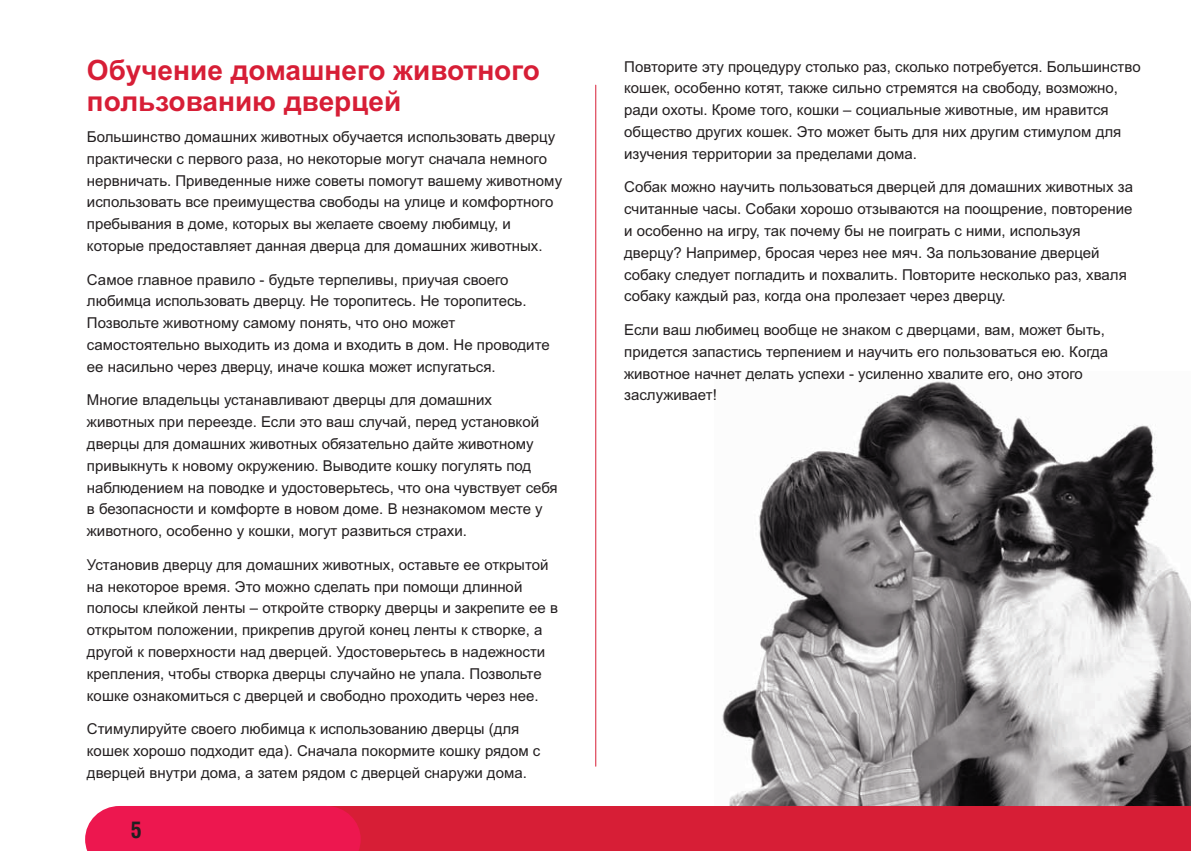
<style>
.page{position:relative;width:1191px;height:851px;background:#fff}
.page>*{position:absolute;margin:0;border:0;box-sizing:border-box;transform-origin:0 0}
.t1{font:700 28px/31.2px "Arial";color:#d71e36}
.t2{font:700 condensed 22px "Swiss 721 BT";color:#201f20}
.t3{font:15px/21.8px "Arial";color:#231f20}
</style>
<div class="page">
<img style="left:722px;top:380px;width:468px;height:425px">
<div style="left:142px;top:805px;width:1048px;height:45px;background:#d71e36"></div>
<div style="left:85px;top:805px;width:275px;height:45px;background:#ed174f"></div>
<hr style="left:595px;top:85px;width:1px;height:680px;background:#d71e36">
<h1 class="t1" style="left:87px;top:57px;width:454px">Обучение домашнего животного пользованию дверцей</h1>
<p class="t3" style="left:87px;top:127px;width:476px">Большинство домашних животных обучается использовать дверцу практически с первого раза, но некоторые могут сначала немного нервничать. Приведенные ниже советы помогут вашему животному использовать все преимущества свободы на улице и комфортного пребывания в доме, которых вы желаете своему любимцу, и которые предоставляет данная дверца для домашних животных.</p>
<p class="t3" style="left:87px;top:269px;width:464px">Самое главное правило - будьте терпеливы, приучая своего любимца использовать дверцу. Не торопитесь. Не торопитесь.<br>Позвольте животному самому понять, что оно может самостоятельно выходить из дома и входить в дом. Не проводите ее насильно через дверцу, иначе кошка может испугаться.</p>
<p class="t3" style="left:87px;top:390px;width:472px">Многие владельцы устанавливают дверцы для домашних животных при переезде. Если это ваш случай, перед установкой дверцы для домашних животных обязательно дайте животному привыкнуть к новому окружению. Выводите кошку погулять под наблюдением на поводке и удостоверьтесь, что она чувствует себя в безопасности и комфорте в новом доме. В незнакомом месте у животного, особенно у кошки, могут развиться страхи.</p>
<p class="t3" style="left:87px;top:554px;width:472px">Установив дверцу для домашних животных, оставьте ее открытой на некоторое время. Это можно сделать при помощи длинной полосы клейкой ленты – откройте створку дверцы и закрепите ее в открытом положении, прикрепив другой конец ленты к створке, а другой к поверхности над дверцей. Удостоверьтесь в надежности крепления, чтобы створка дверцы случайно не упала. Позвольте кошке ознакомиться с дверцей и свободно проходить через нее.</p>
<p class="t3" style="left:87px;top:719px;width:455px">Стимулируйте своего любимца к использованию дверцы (для кошек хорошо подходит еда). Сначала покормите кошку рядом с дверцей внутри дома, а затем рядом с дверцей снаружи дома.</p>
<h2 class="t2" style="left:131px;top:820px;width:12px">5</h2>
<p class="t3" style="left:624px;top:57px;width:518px">Повторите эту процедуру столько раз, сколько потребуется. Большинство кошек, особенно котят, также сильно стремятся на свободу, возможно, ради охоты. Кроме того, кошки – социальные животные, им нравится общество других кошек. Это может быть для них другим стимулом для изучения территории за пределами дома.</p>
<p class="t3" style="left:624px;top:177px;width:510px">Собак можно научить пользоваться дверцей для домашних животных за считанные часы. Собаки хорошо отзываются на поощрение, повторение и особенно на игру, так почему бы не поиграть с ними, используя дверцу? Например, бросая через нее мяч. За пользование дверцей собаку следует погладить и похвалить. Повторите несколько раз, хваля собаку каждый раз, когда она пролезает через дверцу.</p>
<p class="t3" style="left:624px;top:320px;width:485px">Если ваш любимец вообще не знаком с дверцами, вам, может быть, придется запастись терпением и научить его пользоваться ею. Когда животное начнет делать успехи - усиленно хвалите его, оно этого заслуживает!</p>
</div>
